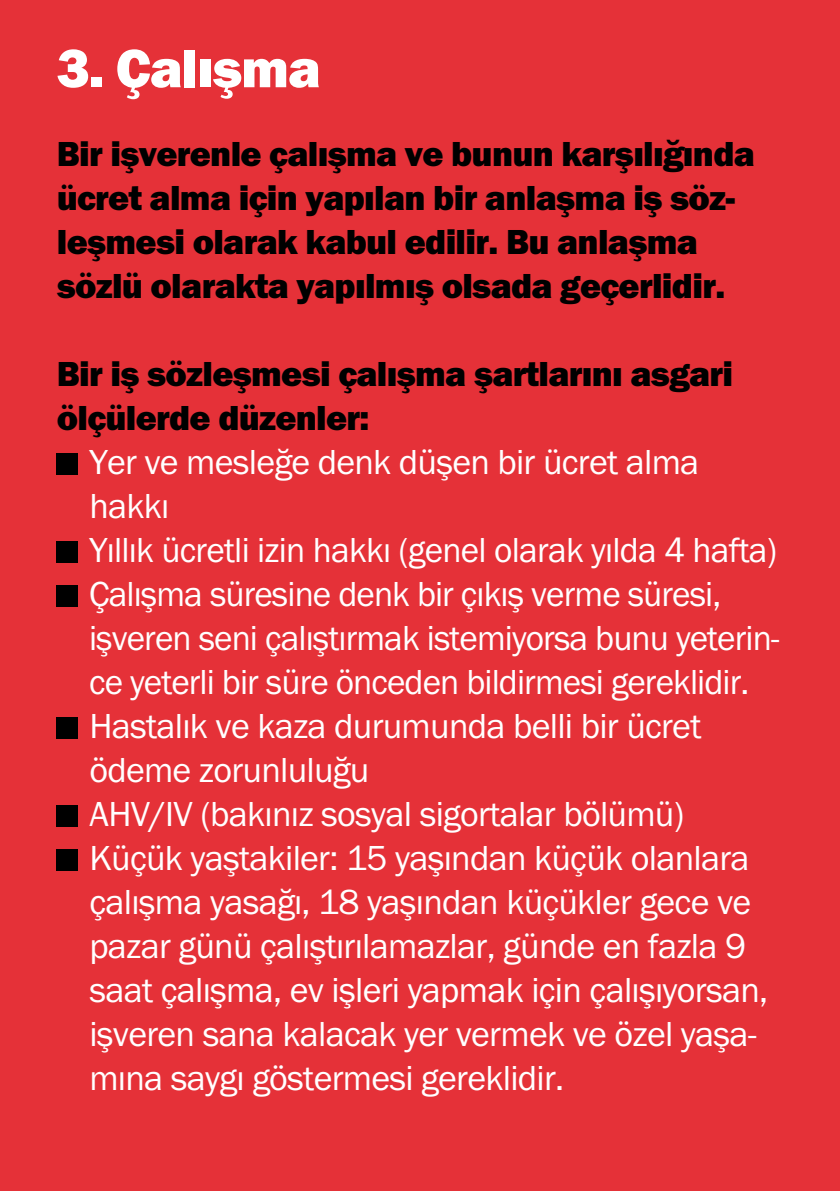
<style>
.page{position:relative;width:840px;height:1191px;background:#fff}
.page>*{position:absolute;margin:0;border:0;box-sizing:border-box;transform-origin:0 0}
.t1{font:56px "Franklin Got URWTTU Hea";letter-spacing:-.02em;color:#fff}
.t2{font:36px/44px "Franklin Got URWTTU Boo";letter-spacing:-.02em;color:#fff}
.t3{font:36px/44px "Franklin Got URWTTU Hea";letter-spacing:-.02em;color:#000}
</style>
<div class="page">
<div style="left:0;top:0;width:839px;height:1191px;background:#e53138"></div>
<div style="left:57px;top:453px;width:21px;height:21px;background:#000"></div>
<div style="left:57px;top:541px;width:21px;height:21px;background:#000"></div>
<div style="left:57px;top:585px;width:21px;height:21px;background:#000"></div>
<div style="left:57px;top:717px;width:21px;height:21px;background:#000"></div>
<div style="left:57px;top:805px;width:21px;height:21px;background:#000"></div>
<div style="left:57px;top:849px;width:21px;height:21px;background:#000"></div>
<h1 class="t1" style="left:57px;top:36px;width:265px">3. Çalışma</h1>
<p class="t3" style="left:57px;top:132px;width:699px">Bir işverenle çalışma ve bunun karşılığında ücret alma için yapılan bir anlaşma iş söz&shy;leşmesi olarak kabul edilir. Bu anlaşma sözlü olarakta yapılmış olsada geçerlidir.</p>
<p class="t3" style="left:57px;top:352px;width:677px">Bir iş sözleşmesi çalışma şartlarını asgari ölçülerde düzenler:</p>
<p class="t2" style="left:89px;top:441px;width:691px">Yer ve mesleğe denk düşen bir ücret alma hakkı<br>Yıllık ücretli izin hakkı (genel olarak yılda 4 hafta)<br>Çalışma süresine denk bir çıkış verme süresi, işveren seni çalıştırmak istemiyorsa bunu yeterin&shy;ce yeterli bir süre önceden bildirmesi gereklidir.<br>Hastalık ve kaza durumunda belli bir ücret ödeme zorunluluğu<br>AHV/IV (bakınız sosyal sigortalar bölümü)<br>Küçük yaştakiler: 15 yaşından küçük olanlara çalışma yasağı, 18 yaşından küçükler gece ve pazar günü çalıştırılamazlar, günde en fazla 9 saat çalışma, ev işleri yapmak için çalışıyorsan, işveren sana kalacak yer vermek ve özel yaşa&shy;mına saygı göstermesi gereklidir.</p>
</div>
